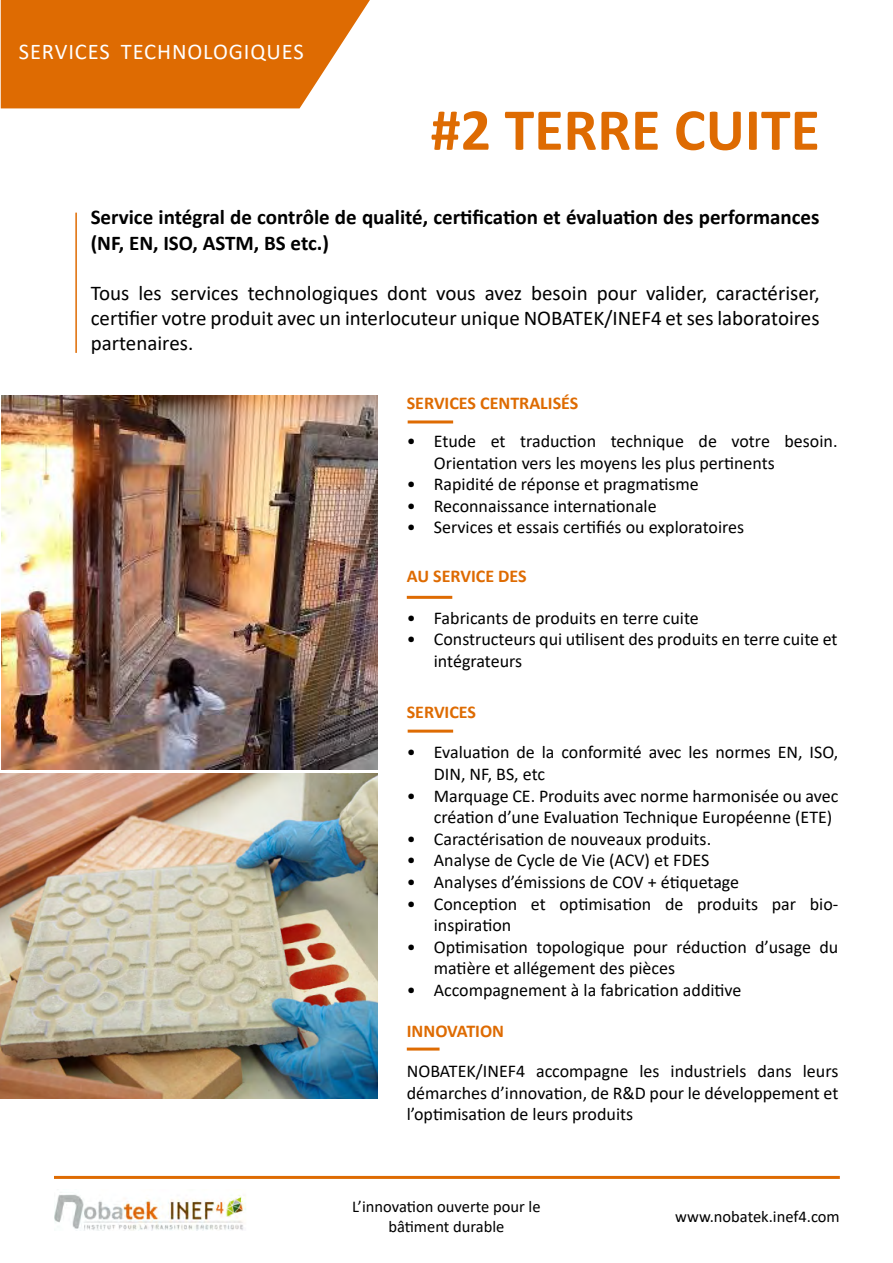
<style>
.page{position:relative;width:893px;height:1263px;background:#fff}
.page>*{position:absolute;margin:0;border:0;box-sizing:border-box;transform-origin:0 0}
.t1{font:700 60px "Calibri";color:#de6b02}
.t2{font:22.5px "Calibri";letter-spacing:.04em;color:#fff}
.t3{font:21px/25.2px "Calibri";color:#000;text-align:justify}
.t4{font:700 21px/25.2px "Calibri";color:#000}
.t5{font:18px/21.6px "Calibri";color:#000}
.t6{font:700 18px "Calibri";color:#de6b02}
.t7{font:16.5px/19.8px "Calibri";color:#000;text-align:center}
</style>
<div class="page">
<hr style="left:54px;top:1176px;width:786px;height:3px;background:#de6b02">
<img style="left:55px;top:1194px;width:191px;height:36px">
<svg style="left:1px;top:0;width:369px;height:108px;background:#e07717"></svg>
<img style="left:1px;top:395px;width:376px;height:374px">
<img style="left:0;top:774px;width:377px;height:324px">
<hr style="left:407px;top:596px;width:45px;height:3px;background:#de6b02">
<hr style="left:408px;top:730px;width:45px;height:3px;background:#de6b02">
<hr style="left:408px;top:420px;width:45px;height:3px;background:#de6b02">
<hr style="left:75px;top:213px;width:2px;height:140px;background:#de6b02">
<hr style="left:407px;top:1047px;width:33px;height:3px;background:#de6b02">
<p class="t2" style="left:19px;top:36px;width:286px">SERVICES TECHNOLOGIQUES</p>
<h1 class="t1" style="left:431px;top:87px;width:391px">#2 TERRE CUITE</h1>
<p class="t4" style="left:91px;top:204px;width:730px">Service intégral de contrôle de qualité, certification et évaluation des performances (NF, EN, ISO, ASTM, BS etc.)</p>
<p class="t3" style="left:91px;top:280px;width:730px">Tous les services technologiques dont vous avez besoin pour valider, caractériser, certifier votre produit avec un interlocuteur unique NOBATEK/INEF4 et ses laboratoires partenaires.</p>
<p class="t6" style="left:407px;top:390px;width:173px">SERVICES CENTRALISÉS</p>
<p class="t5" style="left:434px;top:430px;width:405px;text-indent:-27px">• Etude et traduction technique de votre besoin.<br>Orientation vers les moyens les plus pertinents</p>
<p class="t5" style="left:407px;top:473px;width:294px">• Rapidité de réponse et pragmatisme</p>
<p class="t5" style="left:407px;top:495px;width:251px">• Reconnaissance internationale</p>
<p class="t5" style="left:407px;top:516px;width:339px">• Services et essais certifiés ou exploratoires</p>
<p class="t6" style="left:407px;top:563px;width:121px">AU SERVICE DES</p>
<p class="t5" style="left:407px;top:606px;width:293px">• Fabricants de produits en terre cuite</p>
<p class="t5" style="left:434px;top:628px;width:405px;text-indent:-27px">• Constructeurs qui utilisent des produits en terre cuite et intégrateurs</p>
<p class="t6" style="left:407px;top:699px;width:71px">SERVICES</p>
<p class="t5" style="left:434px;top:741px;width:406px;text-indent:-27px">• Evaluation de la conformité avec les normes EN, ISO,<br>DIN, NF, BS, etc</p>
<p class="t5" style="left:434px;top:784px;width:406px;text-indent:-27px">• Marquage CE. Produits avec norme harmonisée ou avec création d’une Evaluation Technique Européenne (ETE)</p>
<p class="t5" style="left:407px;top:827px;width:306px">• Caractérisation de nouveaux produits.</p>
<p class="t5" style="left:407px;top:849px;width:304px">• Analyse de Cycle de Vie (ACV) et FDES</p>
<p class="t5" style="left:407px;top:871px;width:334px">• Analyses d’émissions de COV + étiquetage</p>
<p class="t5" style="left:434px;top:892px;width:406px;text-indent:-27px">• Conception et optimisation de produits par bio&shy;inspiration</p>
<p class="t5" style="left:434px;top:935px;width:406px;text-indent:-27px">• Optimisation topologique pour réduction d’usage du matière et allégement des pièces</p>
<p class="t5" style="left:407px;top:979px;width:336px">• Accompagnement à la fabrication additive</p>
<p class="t6" style="left:407px;top:1018px;width:99px">INNOVATION</p>
<p class="t5" style="left:407px;top:1060px;width:433px;text-align:justify">NOBATEK/INEF4 accompagne les industriels dans leurs démarches d’innovation, de R&amp;D pour le développement et l’optimisation de leurs produits</p>
<p class="t7" style="left:352px;top:1196px;width:190px">L’innovation ouverte pour le bâtiment durable</p>
<p class="t7" style="left:675px;top:1206px;width:166px">www.nobatek.inef4.com</p>
</div>
